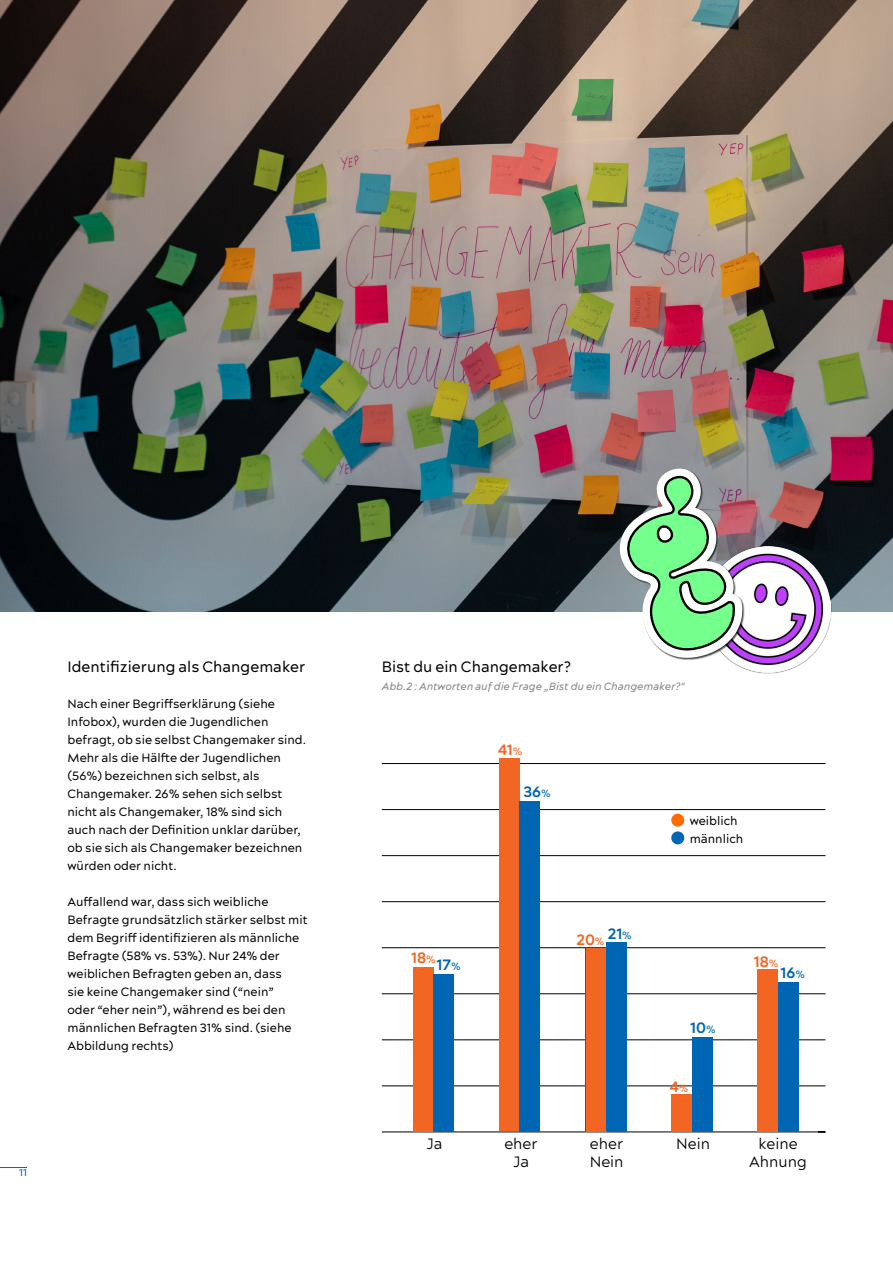
<style>
.page{position:relative;width:893px;height:1263px;background:#fff}
.page>*{position:absolute;margin:0;border:0;box-sizing:border-box;transform-origin:0 0}
.t1{font:15px "Acherus Grotesque";color:#000}
.t2{font:15px/18px "Acherus Grotesque";color:#000}
.t3{font:700 15px "Acherus Grotesque";color:#f26522}
.t4{font:700 15px "Acherus Grotesque";color:#0066b3}
.t5{font:12px/18px "Acherus Grotesque";color:#000}
.t6{font:italic 10.5px "Acherus Grotesque";color:#808285}
.t7{font:10.5px "Basic Sans";color:#0066b3}
.s1{font-weight:400;font-size:10.5px}
</style>
<div class="page">
<svg style="left:0;top:1167px;width:27px;height:1px"></svg>
<img style="left:0;top:0;width:893px;height:611px">
<hr style="left:382px;top:1085px;width:443px;height:1px;background:#000">
<hr style="left:382px;top:1039px;width:443px;height:1px;background:#000">
<hr style="left:382px;top:993px;width:443px;height:1px;background:#000">
<hr style="left:382px;top:947px;width:443px;height:1px;background:#000">
<hr style="left:382px;top:901px;width:443px;height:1px;background:#000">
<hr style="left:382px;top:855px;width:443px;height:1px;background:#000">
<hr style="left:382px;top:809px;width:443px;height:1px;background:#000">
<hr style="left:382px;top:763px;width:443px;height:1px;background:#000">
<hr style="left:382px;top:1132px;width:443px;height:1px;background:#000">
<div style="left:704px;top:546px;width:128px;height:128px;background:#000;opacity:.75"></div>
<img style="left:705px;top:547px;width:125px;height:125px">
<div style="left:413px;top:967px;width:20px;height:164px;background:#f26522"></div>
<div style="left:499px;top:758px;width:20px;height:373px;background:#f26522"></div>
<div style="left:586px;top:948px;width:21px;height:183px;background:#f26522"></div>
<div style="left:671px;top:1094px;width:21px;height:37px;background:#f26522"></div>
<div style="left:757px;top:969px;width:21px;height:162px;background:#f26522"></div>
<div style="left:433px;top:974px;width:21px;height:157px;background:#0066b3"></div>
<div style="left:520px;top:801px;width:20px;height:330px;background:#0066b3"></div>
<div style="left:607px;top:942px;width:20px;height:189px;background:#0066b3"></div>
<div style="left:692px;top:1037px;width:20px;height:94px;background:#0066b3"></div>
<div style="left:778px;top:982px;width:20px;height:149px;background:#0066b3"></div>
<div style="left:671px;top:814px;width:13px;height:13px;background:#ff6b00;border-radius:50%"></div>
<div style="left:671px;top:831px;width:13px;height:13px;background:#0066b3;border-radius:50%"></div>
<svg style="left:616px;top:466px;width:129px;height:192px"></svg>
<p class="t1" style="left:68px;top:657px;width:239px">Identifizierung als Changemaker</p>
<p class="t5" style="left:68px;top:694px;width:240px">Nach einer Begriffserklärung (siehe Infobox), wurden die Jugendlichen befragt, ob sie selbst Changemaker sind.<br>Mehr als die Hälfte der Jugendlichen (56%) bezeichnen sich selbst, als Changemaker. 26% sehen sich selbst nicht als Changemaker, 18% sind sich auch nach der Definition unklar darüber, ob sie sich als Changemaker bezeichnen würden oder nicht.</p>
<p class="t5" style="left:68px;top:892px;width:242px">Auffallend war, dass sich weibliche Befragte grundsätzlich stärker selbst mit dem Begriff identifizieren als männliche Befragte (58% vs. 53%). Nur 24% der weiblichen Befragten geben an, dass<br>sie keine Changemaker sind (“nein”<br>oder “eher nein”), während es bei den männlichen Befragten 31% sind. (siehe Abbildung rechts)</p>
<p class="t7" style="left:19px;top:1166px;width:9px">11</p>
<p class="t1" style="left:382px;top:657px;width:191px">Bist du ein Changemaker?</p>
<p class="t6" style="left:382px;top:680px;width:304px">Abb.2 : Antworten auf die Frage „Bist du ein Changemaker?"</p>
<p class="t3" style="left:498px;top:740px;width:26px">41<span class="s1">%</span></p>
<p class="t3" style="left:411px;top:948px;width:26px">18<span class="s1">%</span></p>
<p class="t4" style="left:437px;top:955px;width:26px">17<span class="s1">%</span></p>
<p class="t4" style="left:524px;top:782px;width:29px">36<span class="s1">%</span></p>
<p class="t3" style="left:576px;top:930px;width:57px">20<span class="s1">%</span> <sup>21</sup><sup>%</sup></p>
<p class="t5" style="left:690px;top:811px;width:55px">weiblich männlich</p>
<p class="t4" style="left:690px;top:1018px;width:27px">10<span class="s1">%</span></p>
<p class="t3" style="left:670px;top:1077px;width:20px">4<span class="s1">%</span></p>
<p class="t3" style="left:754px;top:952px;width:26px">18<span class="s1">%</span></p>
<p class="t4" style="left:780px;top:963px;width:26px">16<span class="s1">%</span></p>
<p class="t2" style="left:426px;top:1134px;width:18px">Ja</p>
<p class="t2" style="left:504px;top:1134px;width:35px">eher</p>
<p class="t2" style="left:676px;top:1134px;width:35px">Nein</p>
<p class="t2" style="left:513px;top:1152px;width:18px">Ja</p>
<p class="t2" style="left:590px;top:1134px;width:35px">eher<br>Nein</p>
<p class="t2" style="left:749px;top:1134px;width:59px;text-align:center">keine<br>Ahnung</p>
</div>
